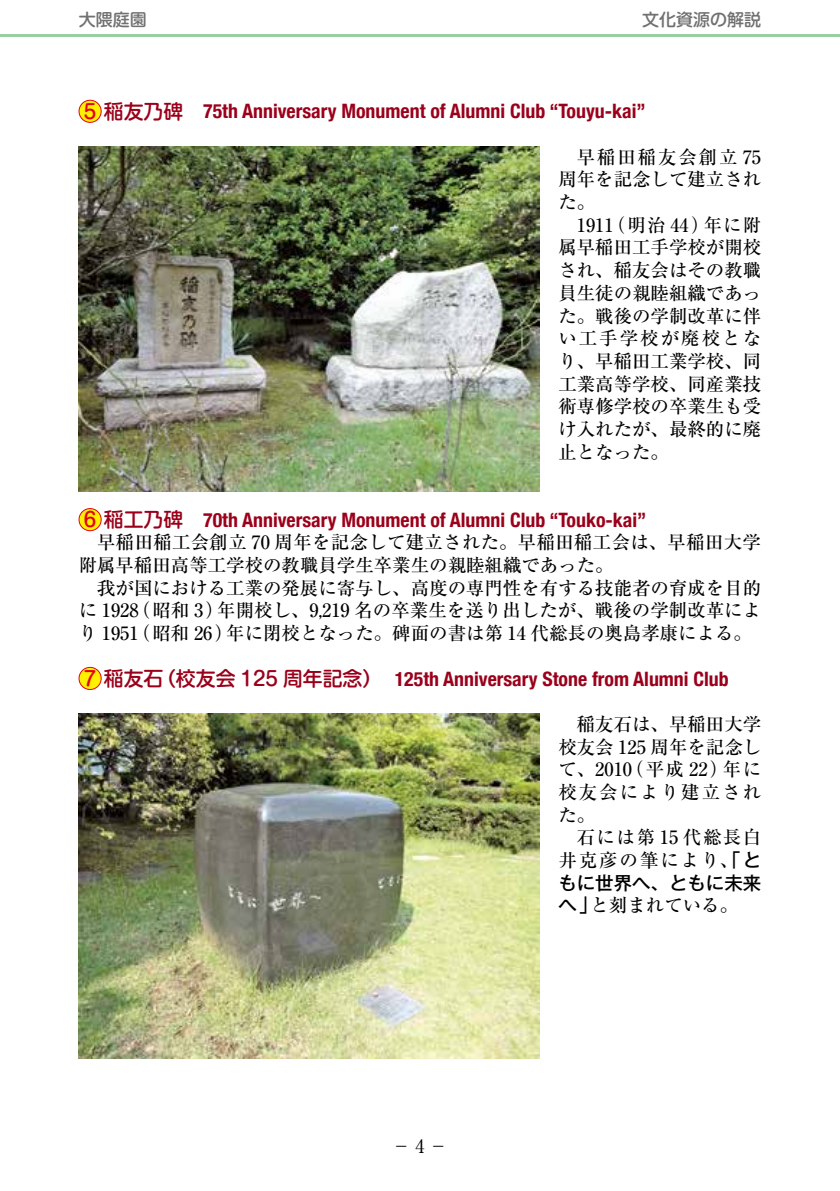
<style>
.page{position:relative;width:840px;height:1191px;background:#fff}
.page>*{position:absolute;margin:0;border:0;box-sizing:border-box;transform-origin:0 0}
.t1{font:700 condensed 19.8px "Helvetica Neue";color:#9b001b}
.t2{font:500 18.4px/22.6px "Ryumin Pro";color:#000;text-align:justify}
.t3{font:500 18.4px/22.6px "Ryumin Pro";letter-spacing:.09em;color:#000;text-align:right}
.t4{font:500 18.4px "Gothic MB101 Pro";color:#000}
.t5{font:18.4px "Ryumin Pro";color:#000}
.t6{font:500 17px "Shin M Go Pro";color:#727171}
.s1{font-family:"Shin M Go Pro";font-weight:500;font-stretch:normal;color:#e60012}
.s2{font-family:"Shin M Go Pro";font-weight:500;font-stretch:normal}
.s3{font-family:"Gothic MB101 Pro"}
</style>
<div class="page">
<div style="left:79px;top:100px;width:22px;height:22px;background:#fff100;border-radius:50%"></div>
<div style="left:79px;top:100px;width:22px;height:23px;border:1px solid #e60012;border-radius:50%"></div>
<div style="left:79px;top:508px;width:22px;height:23px;background:#fff100;border-radius:50%"></div>
<div style="left:79px;top:508px;width:22px;height:23px;border:1px solid #e60012;border-radius:50%"></div>
<div style="left:79px;top:667px;width:22px;height:22px;background:#fff100;border-radius:50%"></div>
<div style="left:79px;top:667px;width:22px;height:23px;border:1px solid #e60012;border-radius:50%"></div>
<hr style="left:0;top:34px;width:839px;height:3px;background:#97cea2">
<img style="left:79px;top:713px;width:460px;height:346px">
<img style="left:79px;top:146px;width:460px;height:346px">
<p class="t6" style="left:79px;top:6px;width:70px">大隈庭園</p>
<p class="t6" style="left:641px;top:6px;width:121px">文化資源の解説</p>
<p class="t1" style="left:84px;top:99px;width:563px"><span class="s1">5</span> <span class="s2">稲友乃碑　</span>75th Anniversary Monument of Alumni Club “Touyu-kai”</p>
<p class="t2" style="left:558px;top:144px;width:204px;text-indent:18px">早稲田稲友会創立 75周年を記念して建立された。</p>
<p class="t2" style="left:558px;top:212px;width:204px;text-indent:18px">1911（明治 44）年に附属早稲田工手学校が開校され、稲友会はその教職員生徒の親睦組織であった。戦後の学制改革に伴い工手学校が廃校となり、早稲田工業学校、同工業高等学校、同産業技術専修学校の卒業生も受け入れたが、最終的に廃止となった。</p>
<p class="t1" style="left:84px;top:508px;width:563px"><span class="s1">6</span> <span class="s2">稲工乃碑　</span>70th Anniversary Monument of Alumni Club “Touko-kai”</p>
<p class="t2" style="left:79px;top:530px;width:683px;text-indent:18px">早稲田稲工会創立 70 周年を記念して建立された。早稲田稲工会は、早稲田大学附属早稲田高等工学校の教職員学生卒業生の親睦組織であった。</p>
<p class="t2" style="left:79px;top:575px;width:683px;text-indent:18px">我が国における工業の発展に寄与し、高度の専門性を有する技能者の育成を目的に 1928（昭和 3）年開校し、9,219 名の卒業生を送り出したが、戦後の学制改革により 1951（昭和 26）年に閉校となった。碑面の書は第 14 代総長の奥島孝康による。</p>
<p class="t1" style="left:84px;top:666px;width:646px"><span class="s1">7</span> <span class="s2">稲友石（校友会 125 周年記念）　</span>125th Anniversary Stone from Alumni Club</p>
<p class="t2" style="left:558px;top:711px;width:204px;text-indent:18px">稲友石は、早稲田大学校友会 125 周年を記念して、2010（平成 22）年に校友会により建立された。</p>
<p class="t3" style="left:558px;top:824px;width:204px">石には第 15 代総長白井克彦の筆により、<span class="s3">「と</span></p>
<p class="t4" style="left:558px;top:867px;width:204px">もに世界へ、ともに未来</p>
<p class="t2" style="left:558px;top:892px;width:181px"><span class="s3">へ」</span>と刻まれている。</p>
<p class="t5" style="left:392px;top:1131px;width:57px">−4−</p>
</div>
